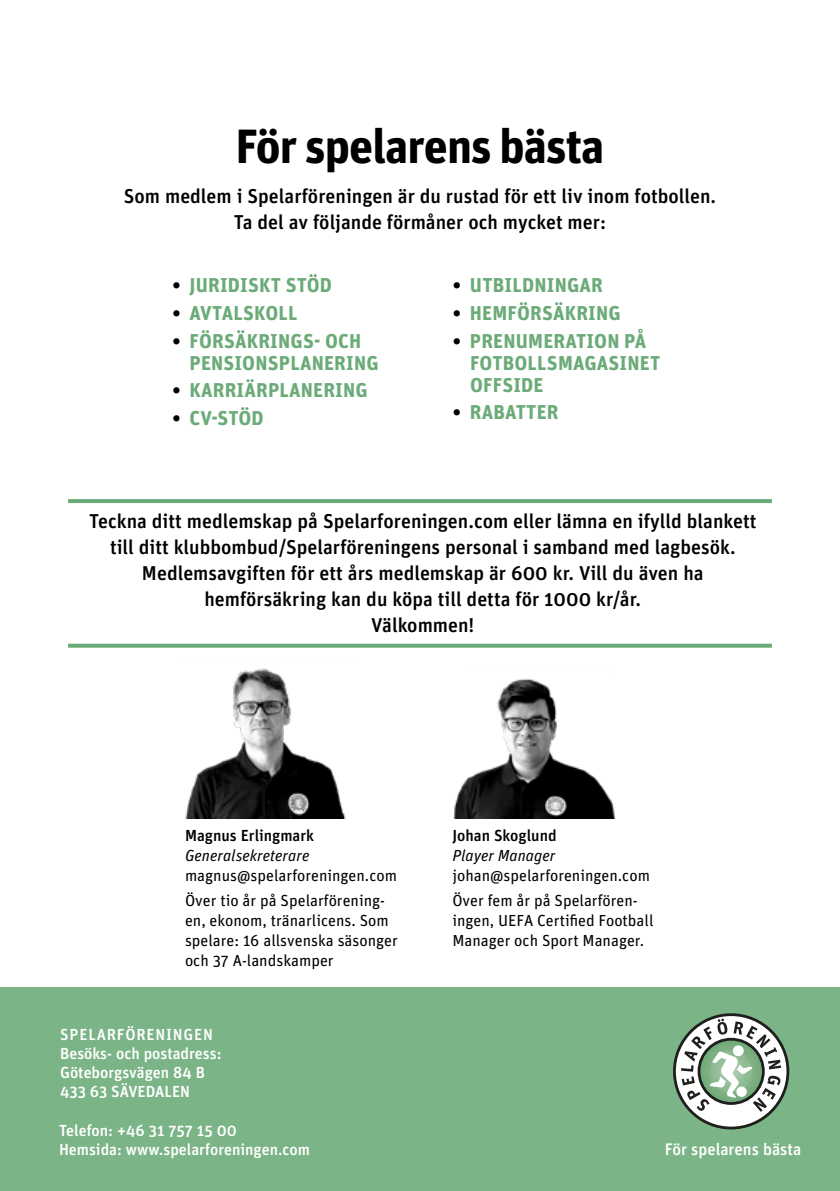
<style>
.page{position:relative;width:840px;height:1191px;background:#fff}
.page>*{position:absolute;margin:0;border:0;box-sizing:border-box;transform-origin:0 0}
.t1{font:700 48px "Unit OT";letter-spacing:-.02em;color:#000}
.t2{font:500 20px/26px "Unit OT";color:#000;text-align:center}
.t3{font:700 20px/22px "Unit OT";letter-spacing:.01em;color:#6bab78}
.t4{font:500 16.8px "Unit OT";color:#fff}
.t5{font:16px/20px "Unit OT";color:#000}
.t6{font:500 16px/19.2px "Unit OT";color:#fff}
.t7{font:italic 16px "Unit OT";color:#000}
.t8{font:500 16px "Unit OT";color:#000}
.s1{color:#000}
</style>
<div class="page">
<img style="left:185px;top:668px;width:161px;height:150px">
<img style="left:453px;top:678px;width:163px;height:140px">
<div style="left:0;top:986px;width:839px;height:205px;background:#7bb487"></div>
<svg style="left:673px;top:1013px;width:115px;height:116px"></svg>
<hr style="left:68px;top:499px;width:703px;height:4px;background:#6bab78">
<svg style="left:68px;top:643px;width:703px;height:4px;background:#85b98f"></svg>
<h1 class="t1" style="left:235px;top:117px;width:370px">För spelarens bästa</h1>
<p class="t2" style="left:124px;top:183px;width:593px">Som medlem i Spelarföreningen är du rustad för ett liv inom fotbollen.<br>Ta del av följande förmåner och mycket mer:</p>
<p class="t3" style="left:172px;top:274px;width:161px"><span class="s1">•</span> JURIDISKT STÖD</p>
<p class="t3" style="left:172px;top:302px;width:127px"><span class="s1">•</span> AVTALSKOLL</p>
<p class="t3" style="left:189px;top:330px;width:190px;text-indent:-17px"><span class="s1">•</span> FÖRSÄKRINGS- OCH<br>PENSIONSPLANERING</p>
<p class="t3" style="left:172px;top:379px;width:197px"><span class="s1">•</span> KARRIÄRPLANERING</p>
<p class="t3" style="left:172px;top:407px;width:93px"><span class="s1">•</span> CV-STÖD</p>
<p class="t3" style="left:452px;top:274px;width:151px"><span class="s1">•</span> UTBILDNINGAR</p>
<p class="t3" style="left:452px;top:302px;width:169px"><span class="s1">•</span> HEMFÖRSÄKRING</p>
<p class="t3" style="left:469px;top:330px;width:192px;text-indent:-17px"><span class="s1">•</span> PRENUMERATION PÅ<br>FOTBOLLSMAGASINET<br>OFFSIDE</p>
<p class="t3" style="left:452px;top:401px;width:107px"><span class="s1">•</span> RABATTER</p>
<p class="t2" style="left:89px;top:508px;width:668px">Teckna ditt medlemskap på Spelarforeningen.com eller lämna en ifylld blankett till ditt klubbombud/Spelarföreningens personal i samband med lagbesök.<br>Medlemsavgiften för ett års medlemskap är 600 kr. Vill du även ha hemförsäkring kan du köpa till detta för 1000 kr/år.<br>Välkommen!</p>
<p class="t8" style="left:185px;top:825px;width:130px">Magnus Erlingmark</p>
<p class="t7" style="left:185px;top:845px;width:126px">Generalsekreterare</p>
<p class="t5" style="left:185px;top:862px;width:213px;line-height:25.6px">magnus@spelarforeningen.com<br>Över tio år på Spelarförening-</p>
<p class="t5" style="left:185px;top:911px;width:214px">en, ekonom, tränarlicens. Som spelare: 16 allsvenska säsonger och 37 A-landskamper</p>
<p class="t6" style="left:60px;top:1024px;width:163px">SPELARFÖRENINGEN<br>Besöks- och postadress:<br>Göteborgsvägen 84 B<br>433 63 SÄVEDALEN</p>
<p class="t6" style="left:59px;top:1121px;width:252px">Telefon: +46 31 757 15 00<br>Hemsida: www.spelarforeningen.com</p>
<p class="t8" style="left:452px;top:825px;width:106px">Johan Skoglund</p>
<p class="t7" style="left:452px;top:845px;width:104px">Player Manager</p>
<p class="t5" style="left:452px;top:862px;width:199px;line-height:25.6px">johan@spelarforeningen.com<br>Över fem år på Spelarfören-</p>
<p class="t5" style="left:452px;top:911px;width:202px">ingen, UEFA Certified Football<br>Manager och Sport Manager.</p>
<p class="t4" style="left:664px;top:1139px;width:138px">För spelarens bästa</p>
</div>
